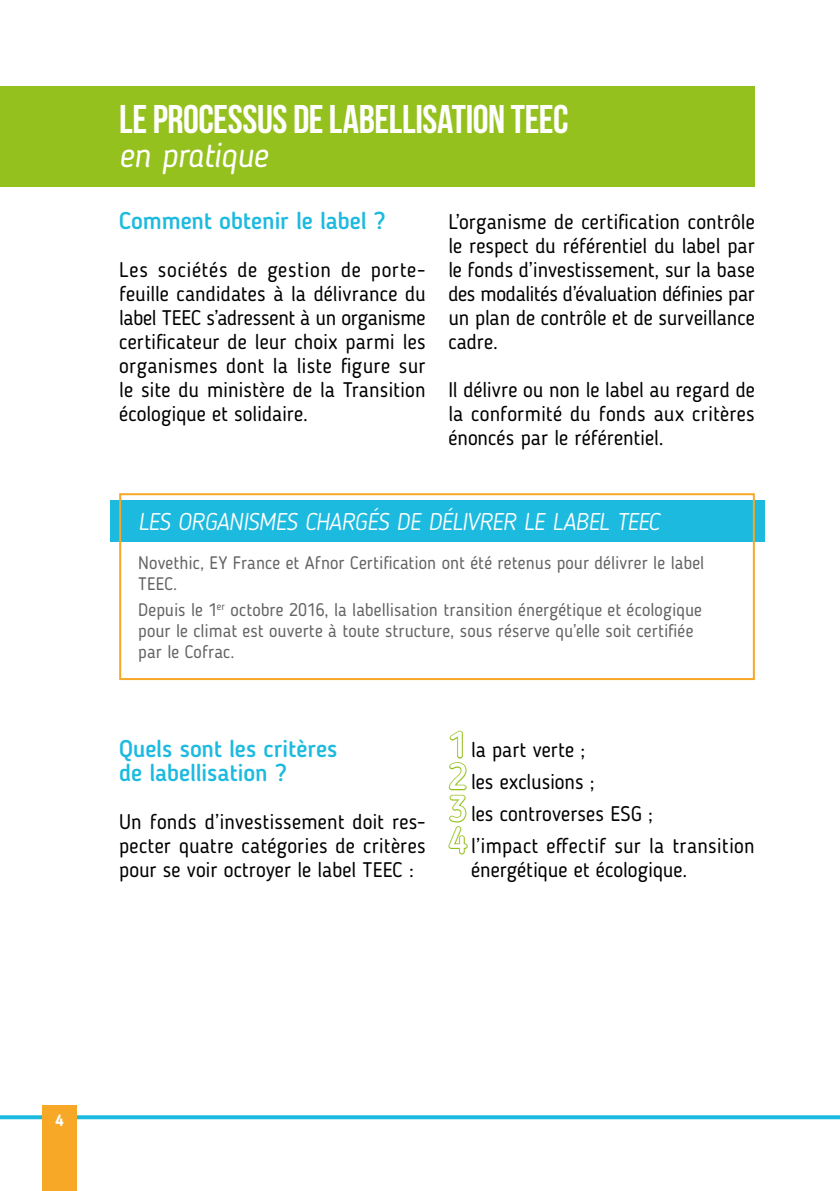
<style>
.page{position:relative;width:840px;height:1191px;background:#fff}
.page>*{position:absolute;margin:0;border:0;box-sizing:border-box;transform-origin:0 0}
.t1{font:40px "Bebas Neue";letter-spacing:-.01em;color:#fff}
.t2{font:italic 34px "Blogger Sans";letter-spacing:-.02em;color:#fff}
.t3{font:500 24px/24px "Blogger Sans";letter-spacing:-.01em;color:#1dbadf}
.t4{font:italic 300 24px "Blogger Sans";letter-spacing:-.03em;color:#fff}
.t5{font:21px/24px "Blogger Sans";color:#000;text-align:justify}
.t6{font:18px/21px "Blogger Sans";letter-spacing:.005em;color:#646363}
.t7{font:700 16px "Blogger Sans";color:#fff}
.s1{font-weight:500;font-size:36px;color:#fff}
</style>
<div class="page">
<div style="left:110px;top:501px;width:653px;height:41px;background:#1dbadf"></div>
<div style="left:119px;top:493px;width:635px;height:187px;border:2px solid #f7a826"></div>
<div style="left:0;top:86px;width:754px;height:101px;background:#95c11f"></div>
<svg style="left:448px;top:730px;width:20px;height:125px"></svg>
<svg style="left:0;top:1115px;width:839px;height:4px;background:#2cbee0"></svg>
<div style="left:43px;top:1106px;width:34px;height:85px;background:#f7a826"></div>
<h1 class="t1" style="left:119px;top:97px;width:450px">LE PROCESSUS DE LABELLISATION TEEC</h1>
<h2 class="t2" style="left:119px;top:135px;width:150px">en pratique</h2>
<p class="t3" style="left:119px;top:209px;width:267px">Comment obtenir le label ?</p>
<p class="t5" style="left:119px;top:258px;width:308px">Les sociétés de gestion de porte&shy;feuille candidates à la délivrance du label TEEC s’adressent à un organisme certificateur de leur choix parmi les organismes dont la liste figure sur le site du ministère de la Transition écologique et solidaire.</p>
<p class="t5" style="left:448px;top:210px;width:308px">L’organisme de certification contrôle le respect du référentiel du label par le fonds d’investissement, sur la base des modalités d’évaluation définies par un plan de contrôle et de surveillance cadre.</p>
<p class="t5" style="left:448px;top:378px;width:308px">Il délivre ou non le label au regard de la conformité du fonds aux critères énoncés par le référentiel.</p>
<p class="t4" style="left:138px;top:508px;width:523px">LES ORGANISMES CHARGÉS DE DÉLIVRER LE LABEL TEEC</p>
<p class="t6" style="left:138px;top:551px;width:567px">Novethic, EY France et Afnor Certification ont été retenus pour délivrer le label<br>TEEC.</p>
<p class="t6" style="left:138px;top:599px;width:565px">Depuis le 1<sup>er</sup> octobre 2016, la labellisation transition énergétique et écologique pour le climat est ouverte à toute structure, sous réserve qu’elle soit certifiée par le Cofrac.</p>
<p class="t3" style="left:119px;top:737px;width:220px">Quels sont les critères de labellisation ?</p>
<p class="t5" style="left:119px;top:810px;width:308px">Un fonds d’investissement doit res&shy;pecter quatre catégories de critères pour se voir octroyer le label TEEC :</p>
<p class="t5" style="left:448px;top:734px;width:308px;line-height:32px;text-align:left"><span class="s1">1</span> la part verte ;<br><span class="s1">2</span> les exclusions ;<br><span class="s1">3</span> les controverses ESG ;<br><span class="s1">4</span> l’impact effectif sur la transition</p>
<p class="t5" style="left:471px;top:858px;width:218px">énergétique et écologique.</p>
<p class="t7" style="left:55px;top:1111px;width:10px">4</p>
</div>
